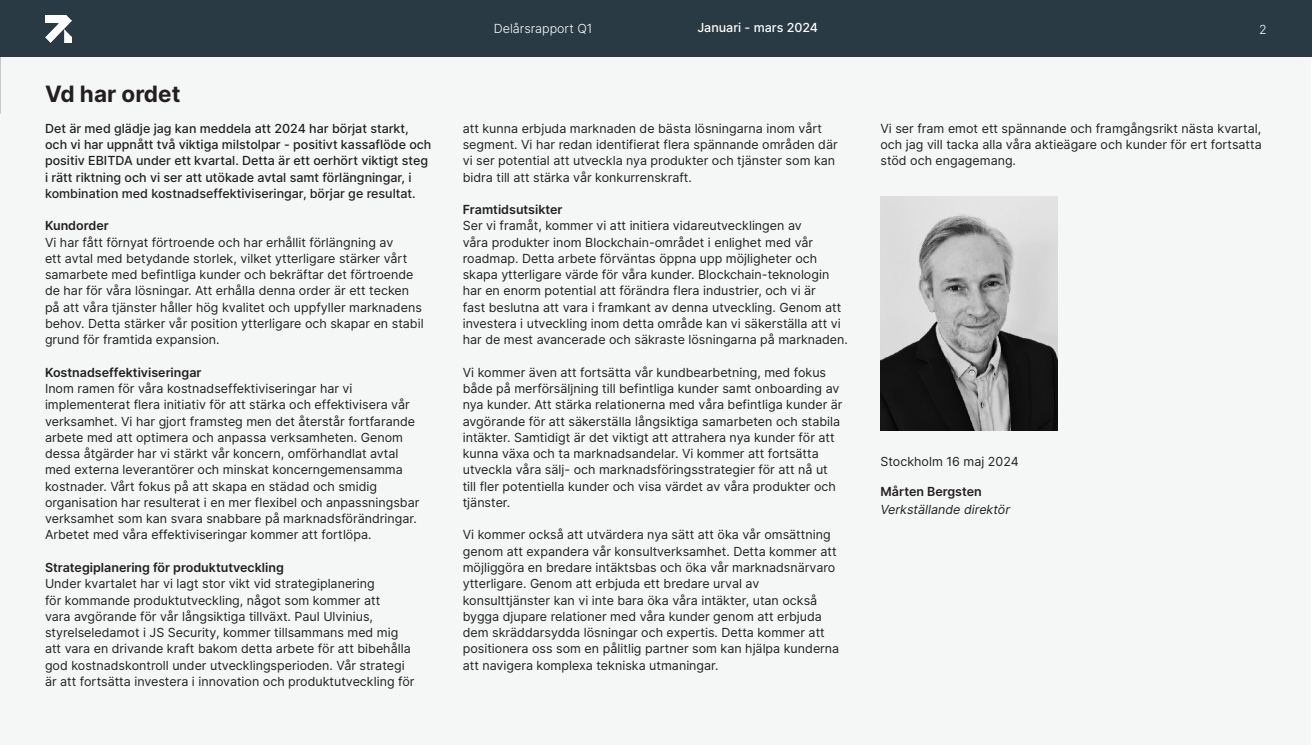
<style>
.page{position:relative;width:1312px;height:745px;background:#fff}
.page>*{position:absolute;margin:0;border:0;box-sizing:border-box;transform-origin:0 0}
.t1{font:700 22.5px "Inter";color:#231f20}
.t2{font:12.5px/16.2px "Inter";color:#231f20}
.t3{font:500 12.5px/16.2px "Inter";color:#231f20}
.t4{font:600 12.5px "Inter";color:#231f20}
.t5{font:italic 12.5px "Inter";color:#231f20}
.t6{font:300 12.5px "Inter";color:#fff}
.t7{font:500 12.5px "Inter";color:#fff}
</style>
<div class="page">
<div style="left:1px;top:1px;width:1309px;height:742px;background:#f5f7f7"></div>
<div style="left:0;top:0;width:1311px;height:57px;background:#293a44"></div>
<img style="left:45px;top:16px;width:27px;height:27px">
<img style="left:880px;top:196px;width:177px;height:234px">
<p class="t1" style="left:45px;top:76px;width:137px">Vd har ordet</p>
<p class="t3" style="left:45px;top:120px;width:388px">Det är med glädje jag kan meddela att 2024 har börjat starkt, och vi har uppnått två viktiga milstolpar - positivt kassaflöde och positiv EBITDA under ett kvartal. Detta är ett oerhört viktigt steg i rätt riktning och vi ser att utökade avtal samt förlängningar, i kombination med kostnadseffektiviseringar, börjar ge resultat.</p>
<p class="t4" style="left:45px;top:216px;width:65px">Kundorder</p>
<p class="t2" style="left:45px;top:233px;width:380px">Vi har fått förnyat förtroende och har erhållit förlängning av<br>ett avtal med betydande storlek, vilket ytterligare stärker vårt samarbete med befintliga kunder och bekräftar det förtroende de har för våra lösningar. Att erhålla denna order är ett tecken på att våra tjänster håller hög kvalitet och uppfyller marknadens behov. Detta stärker vår position ytterligare och skapar en stabil grund för framtida expansion.</p>
<p class="t4" style="left:45px;top:363px;width:158px">Kostnadseffektiviseringar</p>
<p class="t2" style="left:45px;top:380px;width:376px">Inom ramen för våra kostnadseffektiviseringar har vi implementerat flera initiativ för att stärka och effektivisera vår verksamhet. Vi har gjort framsteg men det återstår fortfarande arbete med att optimera och anpassa verksamheten. Genom dessa åtgärder har vi stärkt vår koncern, omförhandlat avtal med externa leverantörer och minskat koncerngemensamma kostnader. Vårt fokus på att skapa en städad och smidig organisation har resulterat i en mer flexibel och anpassningsbar verksamhet som kan svara snabbare på marknadsförändringar.<br>Arbetet med våra effektiviseringar kommer att fortlöpa.</p>
<p class="t4" style="left:45px;top:558px;width:240px">Strategiplanering för produktutveckling</p>
<p class="t2" style="left:45px;top:575px;width:371px">Under kvartalet har vi lagt stor vikt vid strategiplanering<br>för kommande produktutveckling, något som kommer att<br>vara avgörande för vår långsiktiga tillväxt. Paul Ulvinius, styrelseledamot i JS Security, kommer tillsammans med mig att vara en drivande kraft bakom detta arbete för att bibehålla god kostnadskontroll under utvecklingsperioden. Vår strategi är att fortsätta investera i innovation och produktutveckling för</p>
<p class="t6" style="left:493px;top:19px;width:100px">Delårsrapport Q1</p>
<p class="t7" style="left:697px;top:19px;width:122px">Januari - mars 2024</p>
<p class="t6" style="left:1258px;top:20px;width:9px">2</p>
<p class="t2" style="left:462px;top:120px;width:376px">att kunna erbjuda marknaden de bästa lösningarna inom vårt segment. Vi har redan identifierat flera spännande områden där vi ser potential att utveckla nya produkter och tjänster som kan bidra till att stärka vår konkurrenskraft.</p>
<p class="t4" style="left:462px;top:200px;width:101px">Framtidsutsikter</p>
<p class="t2" style="left:462px;top:217px;width:386px">Ser vi framåt, kommer vi att initiera vidareutvecklingen av<br>våra produkter inom Blockchain-området i enlighet med vår roadmap. Detta arbete förväntas öppna upp möjligheter och skapa ytterligare värde för våra kunder. Blockchain-teknologin har en enorm potential att förändra flera industrier, och vi är<br>fast beslutna att vara i framkant av denna utveckling. Genom att investera i utveckling inom detta område kan vi säkerställa att vi har de mest avancerade och säkraste lösningarna på marknaden.</p>
<p class="t2" style="left:462px;top:363px;width:381px">Vi kommer även att fortsätta vår kundbearbetning, med fokus både på merförsäljning till befintliga kunder samt onboarding av nya kunder. Att stärka relationerna med våra befintliga kunder är avgörande för att säkerställa långsiktiga samarbeten och stabila intäkter. Samtidigt är det viktigt att attrahera nya kunder för att kunna växa och ta marknadsandelar. Vi kommer att fortsätta utveckla våra sälj- och marknadsföringsstrategier för att nå ut till fler potentiella kunder och visa värdet av våra produkter och tjänster.</p>
<p class="t2" style="left:462px;top:526px;width:378px">Vi kommer också att utvärdera nya sätt att öka vår omsättning genom att expandera vår konsultverksamhet. Detta kommer att möjliggöra en bredare intäktsbas och öka vår marknadsnärvaro ytterligare. Genom att erbjuda ett bredare urval av konsulttjänster kan vi inte bara öka våra intäkter, utan också bygga djupare relationer med våra kunder genom att erbjuda dem skräddarsydda lösningar och expertis. Detta kommer att positionera oss som en pålitlig partner som kan hjälpa kunderna att navigera komplexa tekniska utmaningar.</p>
<p class="t2" style="left:880px;top:120px;width:383px;text-align:justify">Vi ser fram emot ett spännande och framgångsrikt nästa kvartal, och jag vill tacka alla våra aktieägare och kunder för ert fortsatta stöd och engagemang.</p>
<p class="t2" style="left:880px;top:452px;width:140px">Stockholm 16 maj 2024</p>
<p class="t4" style="left:880px;top:481px;width:103px">Mårten Bergsten</p>
<p class="t5" style="left:880px;top:499px;width:131px">Verkställande direktör</p>
</div>
